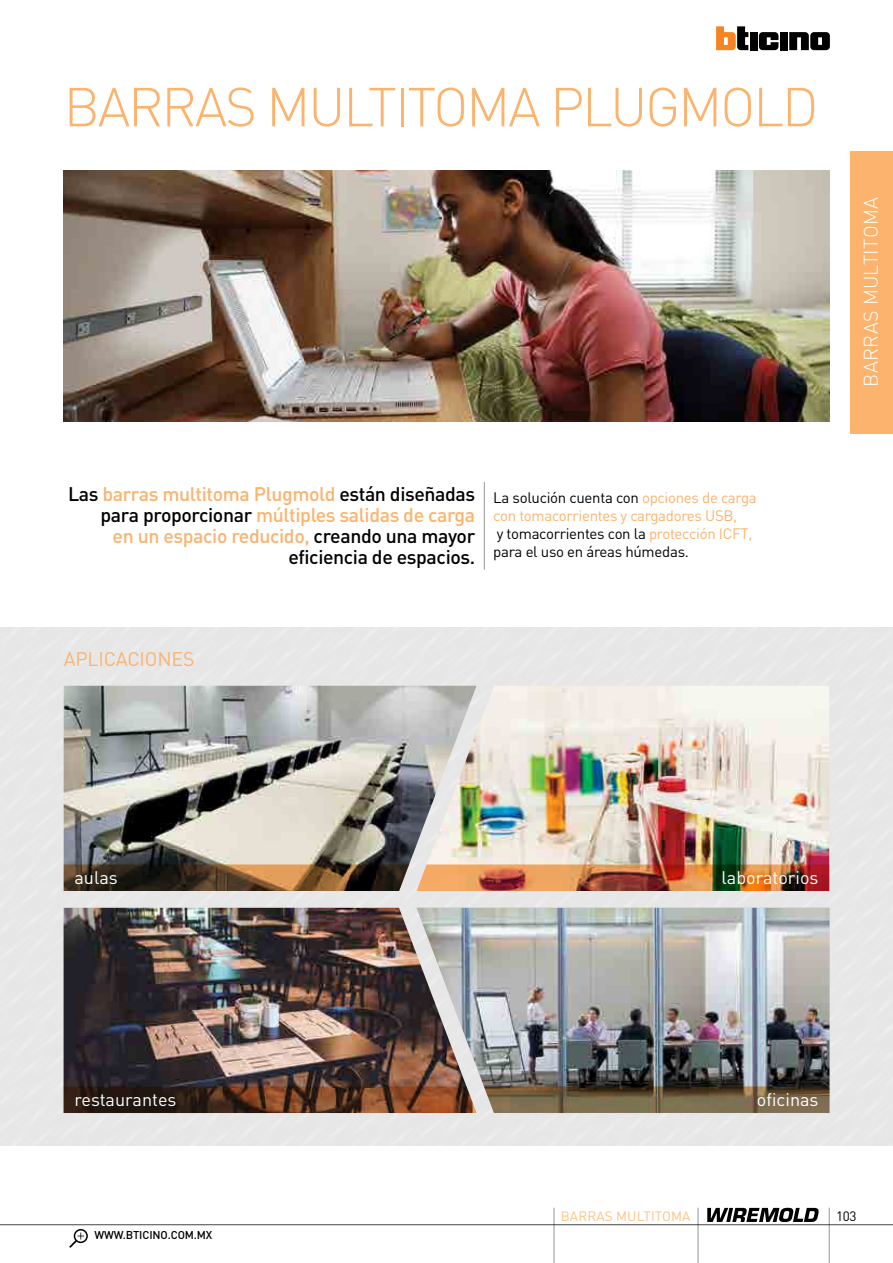
<style>
.page{position:relative;width:893px;height:1263px;background:#fff}
.page>*{position:absolute;margin:0;border:0;box-sizing:border-box;transform-origin:0 0}
.t1{font:300 54px "DIN Pro";letter-spacing:-.04em;color:#fbb36d}
.t2{font:500 19.5px/21px "DIN Pro";letter-spacing:-.02em;color:#000;text-align:right}
.t3{font:300 19.5px "DIN Pro";letter-spacing:.02em;color:#fff}
.t4{font:19.5px "DIN Pro";letter-spacing:-.01em;color:#fbb36d}
.t5{font:18px "DIN Pro";color:#fff}
.t6{font:15px/18px "DIN Pro";letter-spacing:-.02em;color:#000}
.t7{font:13.5px "DIN Pro";letter-spacing:.01em;color:#fcc286}
.t8{font:13.5px "DIN Pro";color:#000}
.t9{font:500 11.25px "DIN Pro";letter-spacing:-.01em;color:#000}
.s1{color:#fbb36d}
</style>
<div class="page">
<div style="left:850px;top:151px;width:43px;height:282px;background:#fbb36d"></div>
<div style="left:0;top:627px;width:893px;height:518px;background:#e7e7e7"></div>
<img style="left:477px;top:686px;width:352px;height:178px">
<img style="left:477px;top:864px;width:352px;height:27px">
<img style="left:64px;top:686px;width:413px;height:205px">
<svg style="left:64px;top:864px;width:345px;height:27px;background:#564028"></svg>
<img style="left:472px;top:908px;width:357px;height:205px">
<img style="left:64px;top:908px;width:408px;height:178px">
<svg style="left:484px;top:1086px;width:345px;height:27px;background:#706044"></svg>
<svg style="left:64px;top:1086px;width:413px;height:27px;background:#54321f"></svg>
<img style="left:64px;top:171px;width:765px;height:251px">
<div style="left:74px;top:1229px;width:14px;height:14px;border:2px solid #000;border-radius:50%"></div>
<svg style="left:69px;top:1232px;width:15px;height:16px"></svg>
<hr style="left:698px;top:1208px;width:1px;height:55px;background:#939598">
<hr style="left:829px;top:1208px;width:1px;height:55px;background:#939598">
<hr style="left:554px;top:1208px;width:1px;height:55px;background:#939598">
<svg style="left:759px;top:32px;width:19px;height:18px"></svg>
<div style="left:780px;top:32px;width:8px;height:18px;background:#000"></div>
<div style="left:749px;top:32px;width:8px;height:18px;background:#000"></div>
<svg style="left:716px;top:26px;width:32px;height:24px"></svg>
<svg style="left:789px;top:32px;width:41px;height:18px"></svg>
<svg style="left:707px;top:1208px;width:112px;height:14px"></svg>
<hr style="left:0;top:1224px;width:893px;height:1px;background:#939598">
<hr style="left:484px;top:482px;width:1px;height:88px;background:#939598">
<h1 class="t1" style="left:64px;top:70px;width:756px">BARRAS MULTITOMA PLUGMOLD</h1>
<p class="t2" style="left:68px;top:482px;width:409px">Las <span class="s1">barras multitoma Plugmold</span> están diseñadas para proporcionar <span class="s1">múltiples salidas de carga<br>en un espacio reducido,</span> creando una mayor eficiencia de espacios.</p>
<p class="t6" style="left:493px;top:488px;width:265px">La solución cuenta con <span class="s1">opciones de carga con tomacorrientes y cargadores USB,<br></span>y tomacorrientes con la <span class="s1">protección ICFT, </span>para el uso en áreas húmedas.</p>
<p class="t4" style="left:64px;top:646px;width:132px">APLICACIONES</p>
<p class="t3" style="left:857px;top:387px;width:191px;rotate:-90deg">BARRAS MULTITOMA</p>
<p class="t5" style="left:75px;top:865px;width:45px">aulas</p>
<p class="t5" style="left:721px;top:865px;width:99px">laboratorios</p>
<p class="t5" style="left:75px;top:1087px;width:103px">restaurantes</p>
<p class="t5" style="left:757px;top:1087px;width:63px">oficinas</p>
<p class="t9" style="left:94px;top:1227px;width:119px">WWW.BTICINO.COM.MX</p>
<p class="t7" style="left:561px;top:1207px;width:131px">BARRAS MULTITOMA</p>
<p class="t8" style="left:836px;top:1207px;width:22px">103</p>
</div>
